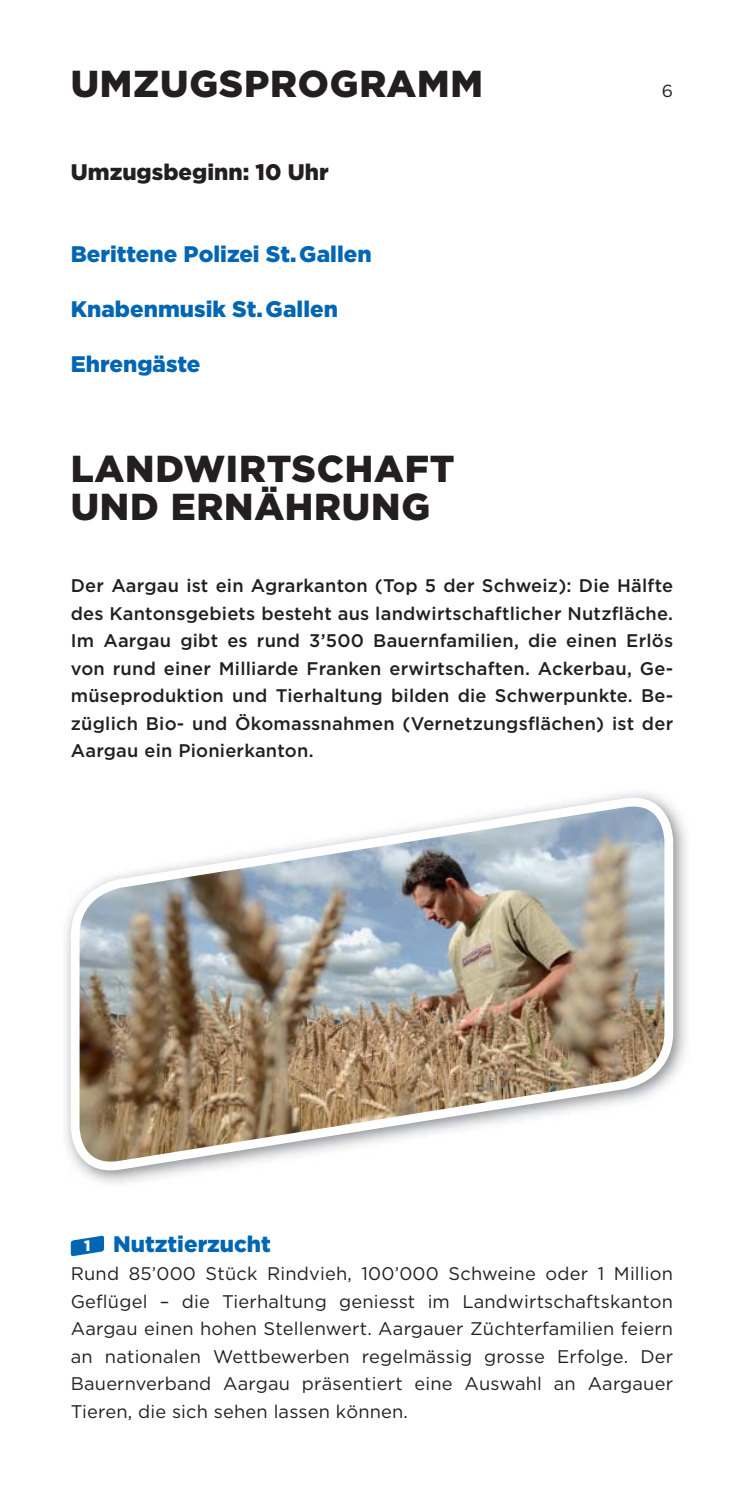
<style>
.page{position:relative;width:744px;height:1489px;background:#fff}
.page>*{position:absolute;margin:0;border:0;box-sizing:border-box;transform-origin:0 0}
.t1{font:900 37.5px/37.5px "Gotham";letter-spacing:.02em;color:#231f20}
.t2{font:900 22.5px "Gotham";color:#0066b3}
.t3{font:900 22.5px "Gotham";color:#231f20}
.t4{font:500 18.25px/27.5px "Gotham";letter-spacing:.01em;color:#231f20;text-align:justify}
.t5{font:18.25px/27.5px "Gotham";letter-spacing:.01em;color:#231f20;text-align:justify}
.t6{font:17.5px "Gotham";color:#231f20}
.s1{font-size:15px;color:#fff}
</style>
<div class="page">
<img style="left:66px;top:796px;width:612px;height:376px">
<svg style="left:71px;top:1235px;width:33px;height:21px"></svg>
<h1 class="t1" style="left:71px;top:68px;width:414px">UMZUGSPROGRAMM</h1>
<p class="t3" style="left:71px;top:163px;width:259px">Umzugsbeginn: 10 Uhr</p>
<p class="t2" style="left:71px;top:246px;width:302px">Berittene Polizei St. Gallen</p>
<p class="t2" style="left:71px;top:301px;width:269px">Knabenmusik St. Gallen</p>
<p class="t2" style="left:71px;top:356px;width:131px">Ehrengäste</p>
<h1 class="t1" style="left:71px;top:453px;width:385px">LANDWIRTSCHAFT<br>UND ERNÄHRUNG</h1>
<p class="t6" style="left:662px;top:84px;width:13px">6</p>
<p class="t4" style="left:71px;top:573px;width:604px">Der Aargau ist ein Agrarkanton (Top 5 der Schweiz): Die Hälfte des Kantonsgebiets besteht aus landwirtschaftlicher Nutzfläche.<br>Im Aargau gibt es rund 3’500 Bauernfamilien, die einen Erlös von rund einer Milliarde Franken erwirtschaften. Ackerbau, Ge&shy;müseproduktion und Tierhaltung bilden die Schwerpunkte. Be&shy;züglich Bio- und Ökomassnahmen (Vernetzungsflächen) ist der Aargau ein Pionierkanton.</p>
<p class="t2" style="left:84px;top:1236px;width:188px"><span class="s1">1</span> Nutztierzucht</p>
<p class="t5" style="left:71px;top:1261px;width:604px">Rund 85’000 Stück Rindvieh, 100’000 Schweine oder 1 Million Geflügel – die Tierhaltung geniesst im Landwirtschaftskanton Aargau einen hohen Stellenwert. Aargauer Züchterfamilien feiern an nationalen Wettbewerben regelmässig grosse Erfolge. Der Bauernverband Aargau präsentiert eine Auswahl an Aargauer Tieren, die sich sehen lassen können.</p>
</div>
